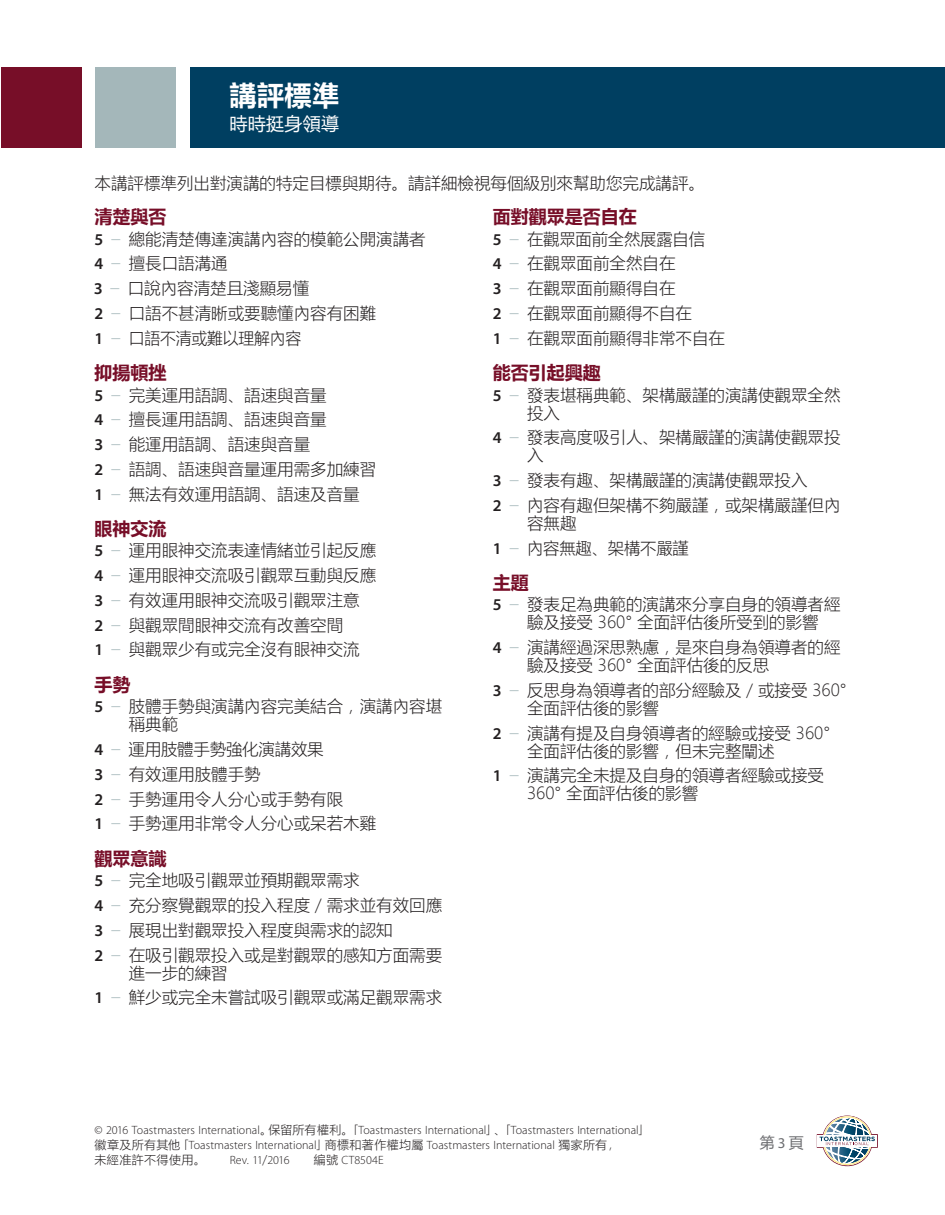
<style>
.page{position:relative;width:945px;height:1215px;background:#fff}
.page>*{position:absolute;margin:0;border:0;box-sizing:border-box;transform-origin:0 0}
.t1{font:700 27px "Microsoft Ya Hei";color:#fff}
.Criteria_Names{font:700 18px "Microsoft Ya Hei";color:#770e28}
.t2{font:18px "Microsoft Ya Hei";letter-spacing:.02em;color:#fff}
.Criteria{font:300 16.5px/18px "Microsoft Ya Hei";color:#231f20}
.Body{font:300 16.5px "Microsoft Ya Hei";color:#231f20}
.Criteria-2{font:300 16.5px "Microsoft Ya Hei";color:#231f20;scale:.96 1}
.t3{font:15px "Microsoft Ya Hei";color:#6c6d70}
.Copyright{font:300 12px/15px "Myriad Pro";letter-spacing:.005em;color:#231f20}
.Copyright-2{font:300 12px "Myriad Pro";letter-spacing:-.025em;color:#231f20}
.s1{font-family:"Myriad Pro";font-weight:600}
.s2{color:#a4b7ba}
.s3{font-family:"Microsoft Ya Hei"}
.s4{font-family:"Myriad Pro"}
</style>
<div class="page">
<svg style="left:817px;top:1116px;width:61px;height:50px"></svg>
<div style="left:190px;top:68px;width:755px;height:80px;background:#003f61"></div>
<div style="left:95px;top:68px;width:81px;height:80px;background:#a4b7ba"></div>
<div style="left:1px;top:68px;width:81px;height:80px;background:#770e28"></div>
<h1 class="t1" style="left:230px;top:77px;width:111px">講評標準</h1>
<p class="t2" style="left:230px;top:112px;width:111px">時時挺身領導</p>
<p class="Body" style="left:94px;top:172px;width:612px">本講評標準列出對演講的特定目標與期待。請詳細檢視每個級別來幫助您完成講評。</p>
<p class="Criteria_Names" style="left:94px;top:204px;width:73px">清楚與否</p>
<p class="Criteria" style="left:94px;top:229px;width:333px"><span class="s1">5</span> <span class="s2">–</span> 總能清楚傳達演講內容的模範公開演講者</p>
<p class="Criteria" style="left:94px;top:254px;width:135px"><span class="s1">4</span> <span class="s2">–</span> 擅長口語溝通</p>
<p class="Criteria" style="left:94px;top:279px;width:216px"><span class="s1">3</span> <span class="s2">–</span> 口說內容清楚且淺顯易懂</p>
<p class="Criteria" style="left:94px;top:304px;width:283px"><span class="s1">2</span> <span class="s2">–</span> 口語不甚清晰或要聽懂內容有困難</p>
<p class="Criteria-2" style="left:94px;top:327px;width:217px"><span class="s1">1</span> <span class="s2">–</span> 口語不清或難以理解內容</p>
<p class="Criteria_Names" style="left:94px;top:360px;width:73px">抑揚頓挫</p>
<p class="Criteria" style="left:94px;top:385px;width:234px"><span class="s1">5</span> <span class="s2">–</span> 完美運用語調、語速與音量</p>
<p class="Criteria" style="left:94px;top:410px;width:234px"><span class="s1">4</span> <span class="s2">–</span> 擅長運用語調、語速與音量</p>
<p class="Criteria" style="left:94px;top:435px;width:217px"><span class="s1">3</span> <span class="s2">–</span> 能運用語調、語速與音量</p>
<p class="Criteria" style="left:94px;top:459px;width:283px"><span class="s1">2</span> <span class="s2">–</span> 語調、語速與音量運用需多加練習</p>
<p class="Criteria" style="left:94px;top:484px;width:267px"><span class="s1">1</span> <span class="s2">–</span> 無法有效運用語調、語速及音量</p>
<p class="Criteria_Names" style="left:94px;top:516px;width:73px">眼神交流</p>
<p class="Criteria" style="left:94px;top:541px;width:283px"><span class="s1">5</span> <span class="s2">–</span> 運用眼神交流表達情緒並引起反應</p>
<p class="Criteria" style="left:94px;top:566px;width:283px"><span class="s1">4</span> <span class="s2">–</span> 運用眼神交流吸引觀眾互動與反應</p>
<p class="Criteria" style="left:94px;top:591px;width:267px"><span class="s1">3</span> <span class="s2">–</span> 有效運用眼神交流吸引觀眾注意</p>
<p class="Criteria" style="left:94px;top:615px;width:250px"><span class="s1">2</span> <span class="s2">–</span> 與觀眾間眼神交流有改善空間</p>
<p class="Criteria" style="left:94px;top:640px;width:267px"><span class="s1">1</span> <span class="s2">–</span> 與觀眾少有或完全沒有眼神交流</p>
<p class="Criteria_Names" style="left:94px;top:672px;width:37px">手勢</p>
<p class="Criteria" style="left:129px;top:697px;width:315px;text-indent:-34px"><span class="s1">5</span> <span class="s2">–</span> 肢體手勢與演講內容完美結合，演講內容堪稱典範</p>
<p class="Criteria" style="left:94px;top:740px;width:231px"><span class="s1">4</span> <span class="s2">–</span> 運用肢體手勢強化演講效果</p>
<p class="Criteria" style="left:94px;top:765px;width:168px"><span class="s1">3</span> <span class="s2">–</span> 有效運用肢體手勢</p>
<p class="Criteria" style="left:94px;top:789px;width:250px"><span class="s1">2</span> <span class="s2">–</span> 手勢運用令人分心或手勢有限</p>
<p class="Criteria" style="left:94px;top:814px;width:283px"><span class="s1">1</span> <span class="s2">–</span> 手勢運用非常令人分心或呆若木雞</p>
<p class="Criteria_Names" style="left:94px;top:846px;width:73px">觀眾意識</p>
<p class="Criteria" style="left:94px;top:871px;width:267px"><span class="s1">5</span> <span class="s2">–</span> 完全地吸引觀眾並預期觀眾需求</p>
<p class="Criteria" style="left:94px;top:896px;width:349px"><span class="s1">4</span> <span class="s2">–</span> 充分察覺觀眾的投入程度／需求並有效回應</p>
<p class="Criteria" style="left:94px;top:921px;width:300px"><span class="s1">3</span> <span class="s2">–</span> 展現出對觀眾投入程度與需求的認知</p>
<p class="Criteria" style="left:129px;top:945px;width:315px;text-indent:-34px"><span class="s1">2</span> <span class="s2">–</span> 在吸引觀眾投入或是對觀眾的感知方面需要進一步的練習</p>
<p class="Criteria" style="left:94px;top:988px;width:349px"><span class="s1">1</span> <span class="s2">–</span> 鮮少或完全未嘗試吸引觀眾或滿足觀眾需求</p>
<p class="Criteria_Names" style="left:493px;top:204px;width:145px">面對觀眾是否自在</p>
<p class="Criteria" style="left:493px;top:229px;width:214px"><span class="s1">5</span> <span class="s2">–</span> 在觀眾面前全然展露自信</p>
<p class="Criteria" style="left:493px;top:254px;width:184px"><span class="s1">4</span> <span class="s2">–</span> 在觀眾面前全然自在</p>
<p class="Criteria" style="left:493px;top:279px;width:184px"><span class="s1">3</span> <span class="s2">–</span> 在觀眾面前顯得自在</p>
<p class="Criteria" style="left:493px;top:304px;width:201px"><span class="s1">2</span> <span class="s2">–</span> 在觀眾面前顯得不自在</p>
<p class="Criteria" style="left:493px;top:328px;width:234px"><span class="s1">1</span> <span class="s2">–</span> 在觀眾面前顯得非常不自在</p>
<p class="Criteria_Names" style="left:493px;top:360px;width:109px">能否引起興趣</p>
<p class="Criteria" style="left:527px;top:385px;width:315px;text-indent:-34px"><span class="s1">5</span> <span class="s2">–</span> 發表堪稱典範、架構嚴謹的演講使觀眾全然投入</p>
<p class="Criteria" style="left:527px;top:428px;width:315px;text-indent:-34px"><span class="s1">4</span> <span class="s2">–</span> 發表高度吸引人、架構嚴謹的演講使觀眾投入</p>
<p class="Criteria" style="left:493px;top:471px;width:316px"><span class="s1">3</span> <span class="s2">–</span> 發表有趣、架構嚴謹的演講使觀眾投入</p>
<p class="Criteria" style="left:527px;top:495px;width:315px;text-indent:-34px"><span class="s1">2</span> <span class="s2">–</span> 內容有趣但架構不夠嚴謹，或架構嚴謹但內容無趣</p>
<p class="Criteria" style="left:493px;top:538px;width:198px"><span class="s1">1</span> <span class="s2">–</span> 內容無趣、架構不嚴謹</p>
<p class="Criteria_Names" style="left:493px;top:570px;width:37px">主題</p>
<p class="Criteria" style="left:527px;top:595px;width:315px;text-indent:-34px"><span class="s1">5</span> <span class="s2">–</span> 發表足為典範的演講來分享自身的領導者經驗及接受 360° 全面評估後所受到的影響</p>
<p class="Criteria" style="left:527px;top:638px;width:315px;text-indent:-34px"><span class="s1">4</span> <span class="s2">–</span> 演講經過深思熟慮，是來自身為領導者的經驗及接受 360° 全面評估後的反思</p>
<p class="Criteria" style="left:527px;top:681px;width:321px;text-indent:-34px"><span class="s1">3</span> <span class="s2">–</span> 反思身為領導者的部分經驗及／或接受 360°全面評估後的影響</p>
<p class="Criteria" style="left:527px;top:723px;width:305px;text-indent:-34px"><span class="s1">2</span> <span class="s2">–</span> 演講有提及自身領導者的經驗或接受 360°全面評估後的影響，但未完整闡述</p>
<p class="Criteria" style="left:527px;top:766px;width:299px;text-indent:-34px"><span class="s1">1</span> <span class="s2">–</span> 演講完全未提及自身的領導者經驗或接受<br>360° 全面評估後的影響</p>
<p class="Copyright" style="left:94px;top:1123px;width:557px">© 2016 Toastmasters International<span class="s3">。保留所有權利。「</span>Toastmasters International<span class="s3">」、「</span>Toastmasters International<span class="s3">」徽章及所有其他「</span>Toastmasters International<span class="s3">」商標和著作權均屬</span> Toastmasters International <span class="s3">獨家所有，<br>未經准許不得使用。</span></p>
<p class="Copyright-2" style="left:230px;top:1153px;width:61px">Rev. 11<span class="s3">/</span>2016</p>
<p class="Copyright" style="left:314px;top:1153px;width:71px"><span class="s3">編號</span> CT8504E</p>
<p class="t3" style="left:760px;top:1133px;width:46px">第 <span class="s4">3</span> 頁</p>
</div>
